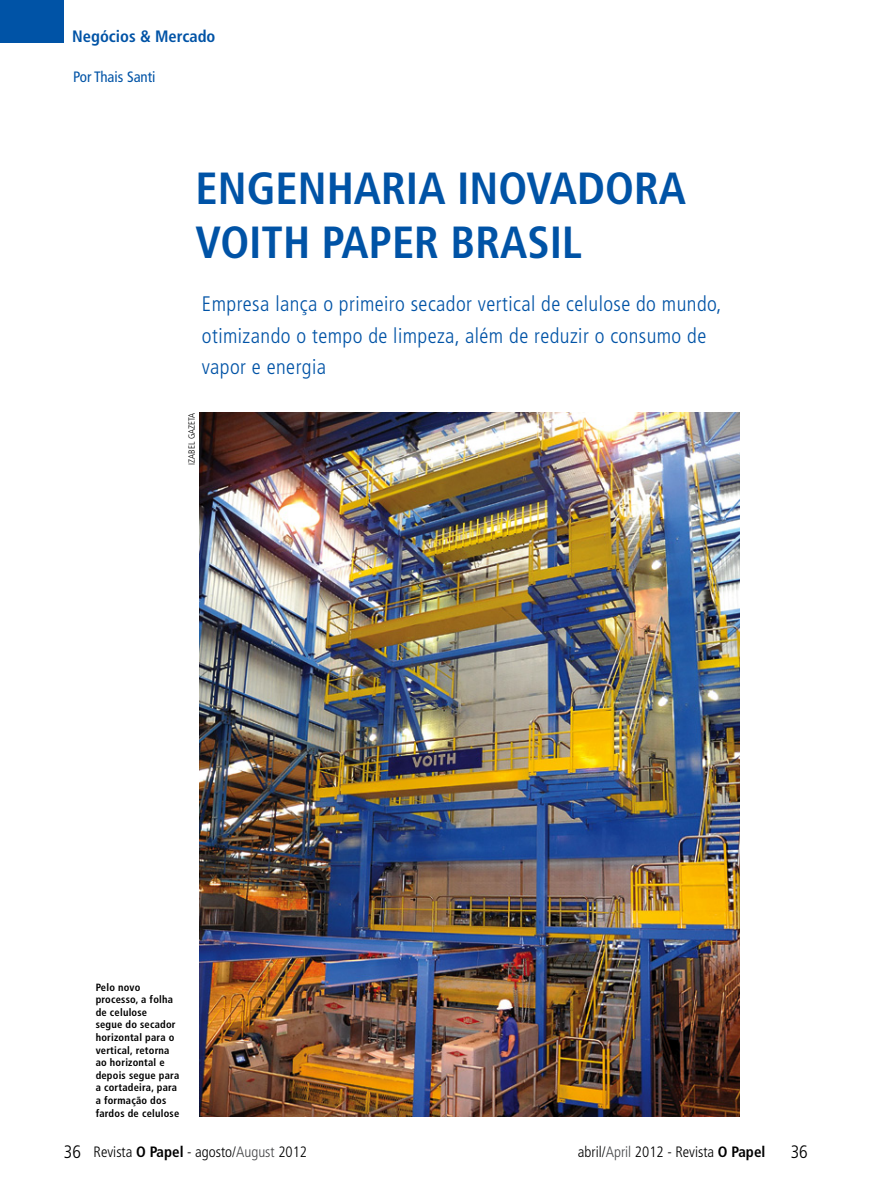
<style>
.page{position:relative;width:893px;height:1191px;background:#fff}
.page>*{position:absolute;margin:0;border:0;box-sizing:border-box;transform-origin:0 0}
.TITULO_COLUNA{font:700 condensed 45px "Frutiger LT Std";color:#0053a6}
.LINHA_FINA{font:300 condensed 21px/31.5px "Frutiger LT Std";letter-spacing:.02em;color:#0053a6}
.t1{font:300 condensed 18px "Frutiger LT Std";color:#000}
.t2{font:700 condensed 16.5px "Frutiger LT Std";color:#0053a6}
.t3{font:300 condensed 15px "Frutiger LT Std";color:#000}
.Assinatura_reportage{font:condensed 15px "Frutiger LT Std";color:#0053a6}
.Legenda{font:700 condensed 10.5px/12.6px "Frutiger LT Std";letter-spacing:.02em;color:#000}
.CREDITO{font:300 condensed 9px "Frutiger LT Std";color:#000}
.s1{font-weight:700}
.s2{color:#464749}
</style>
<div class="page">
<div style="left:0;top:0;width:64px;height:43px;background:#0053a6"></div>
<img style="left:200px;top:412px;width:540px;height:704px">
<p class="t2" style="left:72px;top:27px;width:145px">Negócios &amp; Mercado</p>
<p class="Assinatura_reportage" style="left:73px;top:68px;width:84px">Por Thais Santi</p>
<p class="TITULO_COLUNA" style="left:196px;top:162px;width:492px">ENGENHARIA INOVADORA</p>
<p class="TITULO_COLUNA" style="left:196px;top:216px;width:388px">VOITH PAPER BRASIL</p>
<p class="LINHA_FINA" style="left:202px;top:288px;width:521px">Empresa lança o primeiro secador vertical de celulose do mundo, otimizando o tempo de limpeza, além de reduzir o consumo de vapor e energia</p>
<p class="CREDITO" style="left:186px;top:464px;width:53px;rotate:-90deg">IZABEL GAZETA</p>
<p class="Legenda" style="left:96px;top:980px;width:85px">Pelo novo processo, a folha de celulose<br>segue do secador horizontal para o vertical, retorna ao horizontal e depois segue para a cortadeira, para a formação dos fardos de celulose</p>
<p class="t1" style="left:64px;top:1141px;width:19px">36</p>
<p class="t3" style="left:94px;top:1142px;width:215px">Revista <span class="s1">O Papel</span> - agosto/<span class="s2">August</span> 2012</p>
<p class="t3" style="left:578px;top:1142px;width:189px">abril/<span class="s2">April</span> 2012 - Revista <span class="s1">O Papel</span></p>
<p class="t1" style="left:791px;top:1141px;width:19px">36</p>
</div>
